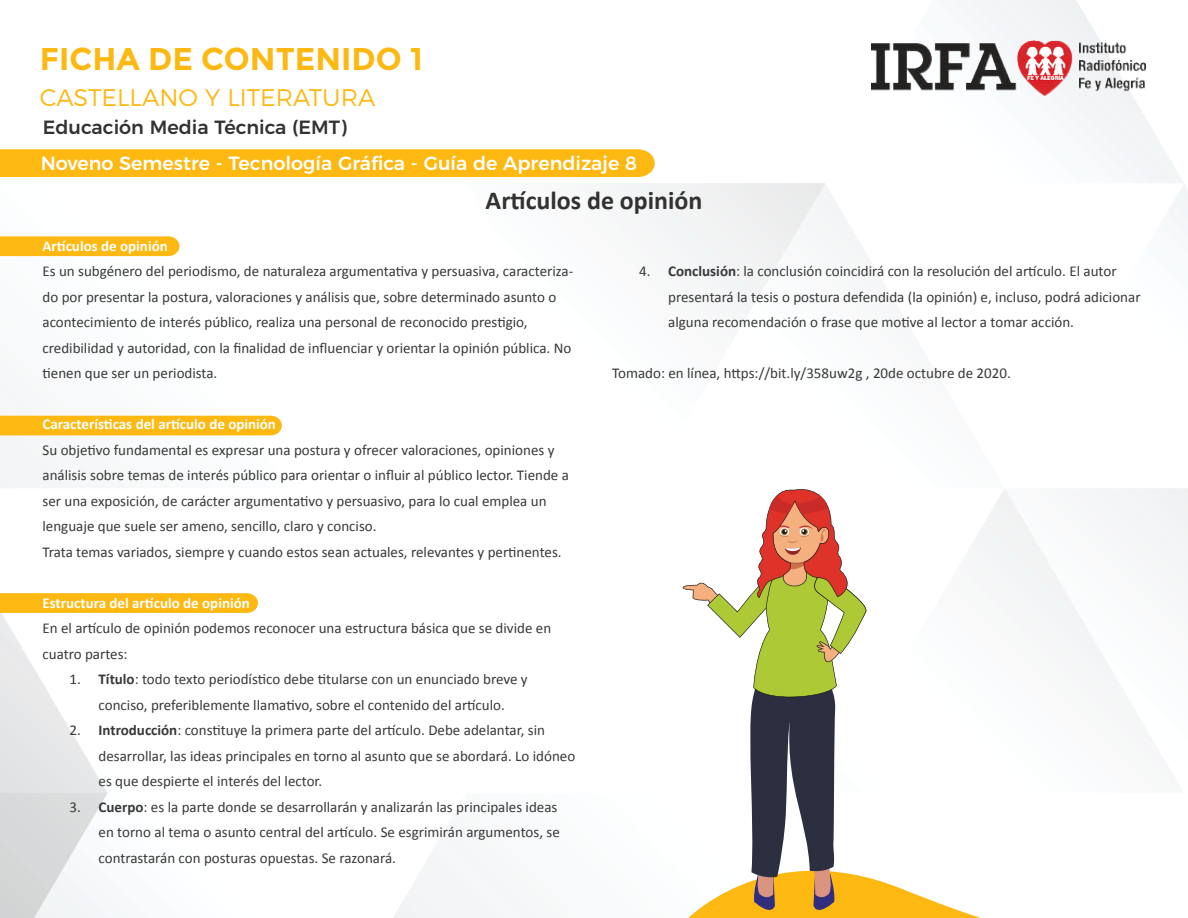
<style>
.page{position:relative;width:1188px;height:918px;background:#fff}
.page>*{position:absolute;margin:0;border:0;box-sizing:border-box;transform-origin:0 0}
.t1{font:700 31.5px "Montserrat";color:#fdb812}
.t2{font:700 25.95px "Calibri";color:#333232}
.t3{font:300 24px "Montserrat";color:#fdb812}
.t4{font:500 19.2px "Montserrat";color:#fff}
.t5{font:500 19.2px "Montserrat";color:#333232}
.t6{font:15px/25.5px "Calibri";color:#373837}
.t7{font:700 15px "Calibri";color:#fff}
.s1{font-weight:700}
</style>
<div class="page">
<img style="left:0;top:0;width:1188px;height:918px">
<div style="left:0;top:149px;width:655px;height:28px;background:#fdb812"></div>
<img style="left:872px;top:40px;width:274px;height:55px">
<div style="left:0;top:236px;width:180px;height:20px;background:#fdb812"></div>
<div style="left:0;top:416px;width:282px;height:19px;background:#fdb812"></div>
<svg style="left:0;top:593px;width:258px;height:20px;background:#fdb917"></svg>
<svg style="left:682px;top:489px;width:320px;height:429px"></svg>
<h1 class="t1" style="left:40px;top:41px;width:385px">FICHA DE CONTENIDO 1</h1>
<h3 class="t3" style="left:40px;top:84px;width:337px">CASTELLANO Y LITERATURA</h3>
<p class="t5" style="left:43px;top:119px;width:305px">Educación Media Técnica (EMT)</p>
<p class="t4" style="left:41px;top:155px;width:598px">Noveno Semestre - Tecnología Gráfica - Guía de Aprendizaje 8</p>
<h2 class="t2" style="left:486px;top:184px;width:218px">Artículos de opinión</h2>
<p class="t7" style="left:43px;top:236px;width:127px">Artículos de opinión</p>
<p class="t6" style="left:43px;top:259px;width:532px">Es un subgénero del periodismo, de naturaleza argumentativa y persuasiva, caracteriza&shy;do por presentar la postura, valoraciones y análisis que, sobre determinado asunto o acontecimiento de interés público, realiza una personal de reconocido prestigio, credibilidad y autoridad, con la finalidad de influenciar y orientar la opinión pública. No tienen que ser un periodista.</p>
<p class="t7" style="left:43px;top:415px;width:235px">Características del artículo de opinión</p>
<p class="t6" style="left:43px;top:437px;width:528px">Su objetivo fundamental es expresar una postura y ofrecer valoraciones, opiniones y análisis sobre temas de interés público para orientar o influir al público lector. Tiende a ser una exposición, de carácter argumentativo y persuasivo, para lo cual emplea un lenguaje que suele ser ameno, sencillo, claro y conciso.<br>Trata temas variados, siempre y cuando estos sean actuales, relevantes y pertinentes.</p>
<p class="t7" style="left:43px;top:593px;width:209px">Estructura del artículo de opinión</p>
<p class="t6" style="left:43px;top:616px;width:510px">En el artículo de opinión podemos reconocer una estructura básica que se divide en</p>
<p class="t6" style="left:43px;top:641px;width:87px">cuatro partes:</p>
<p class="t6" style="left:70px;top:667px;width:13px">1.</p>
<p class="t6" style="left:99px;top:667px;width:478px"><span class="s1">Título</span>: todo texto periodístico debe titularse con un enunciado breve y conciso, preferiblemente llamativo, sobre el contenido del artículo.<br><span class="s1">Introducción</span>: constituye la primera parte del artículo. Debe adelantar, sin desarrollar, las ideas principales en torno al asunto que se abordará. Lo idóneo es que despierte el interés del lector.<br><span class="s1">Cuerpo</span>: es la parte donde se desarrollarán y analizarán las principales ideas en torno al tema o asunto central del artículo. Se esgrimirán argumentos, se contrastarán con posturas opuestas. Se razonará.</p>
<p class="t6" style="left:70px;top:718px;width:13px">2.</p>
<p class="t6" style="left:70px;top:794px;width:13px">3.</p>
<p class="t6" style="left:639px;top:259px;width:13px">4.</p>
<p class="t6" style="left:668px;top:259px;width:474px"><span class="s1">Conclusión</span>: la conclusión coincidirá con la resolución del artículo. El autor presentará la tesis o postura defendida (la opinión) e, incluso, podrá adicionar alguna recomendación o frase que motive al lector a tomar acción.</p>
<p class="t6" style="left:612px;top:361px;width:400px">Tomado: en línea, https://bit.ly/358uw2g , 20de octubre de 2020.</p>
</div>
